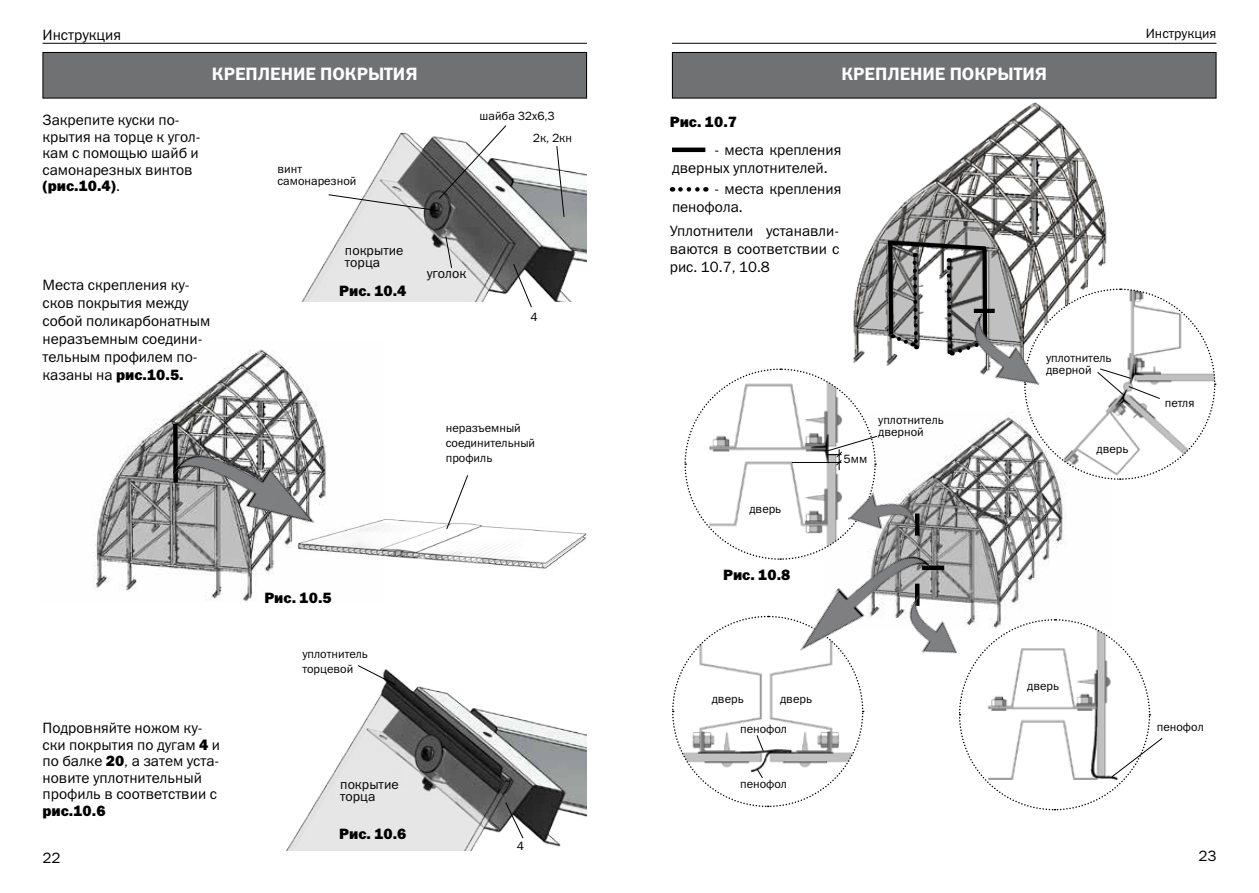
<style>
.page{position:relative;width:1259px;height:893px;background:#fff}
.page>*{position:absolute;margin:0;border:0;box-sizing:border-box;transform-origin:0 0}
.t1{font:18px "Franklin Gothic Demi C";color:#fff}
.t2{font:15px/18px "Franklin Gothic Book C";color:#000}
.t3{font:15px "Franklin Gothic Heavy C";color:#000}
.t4{font:13.5px/12px "Franklin Gothic Book C";color:#000}
.t5{font:12px/15px "Franklin Gothic Book C";color:#000}
.s1{font-family:"Franklin Gothic Book C"}
.s2{font-family:"Franklin Gothic Heavy C"}
</style>
<div class="page">
<hr style="left:43px;top:43px;width:544px;height:1px;background:#000">
<hr style="left:672px;top:43px;width:544px;height:1px;background:#000">
<div style="left:43px;top:52px;width:543px;height:46px;background:#707172"></div>
<div style="left:43px;top:52px;width:544px;height:46px;border:1px solid #000"></div>
<div style="left:672px;top:52px;width:544px;height:46px;background:#707172"></div>
<div style="left:672px;top:52px;width:544px;height:46px;border:1px solid #000"></div>
<img style="left:93px;top:349px;width:234px;height:252px">
<img style="left:289px;top:470px;width:298px;height:131px">
<svg style="left:446px;top:475px;width:22px;height:54px"></svg>
<img style="left:173px;top:425px;width:153px;height:125px">
<img style="left:301px;top:125px;width:286px;height:177px">
<svg style="left:328px;top:125px;width:178px;height:86px"></svg>
<svg style="left:513px;top:264px;width:19px;height:44px"></svg>
<svg style="left:556px;top:146px;width:8px;height:71px"></svg>
<svg style="left:445px;top:236px;width:7px;height:32px"></svg>
<img style="left:286px;top:677px;width:301px;height:173px">
<svg style="left:505px;top:802px;width:18px;height:37px"></svg>
<svg style="left:357px;top:665px;width:39px;height:20px"></svg>
<img style="left:916px;top:412px;width:150px;height:206px">
<img style="left:853px;top:103px;width:254px;height:263px">
<svg style="left:884px;top:237px;width:106px;height:119px"></svg>
<hr style="left:922px;top:566px;width:22px;height:4px;background:#000">
<hr style="left:974px;top:309px;width:20px;height:4px;background:#000">
<hr style="left:915px;top:513px;width:4px;height:23px;background:#000">
<img style="left:822px;top:532px;width:108px;height:86px">
<img style="left:877px;top:488px;width:39px;height:56px">
<img style="left:893px;top:594px;width:79px;height:60px">
<svg style="left:672px;top:615px;width:192px;height:193px"></svg>
<svg style="left:958px;top:618px;width:204px;height:193px"></svg>
<img style="left:956px;top:313px;width:67px;height:70px">
<svg style="left:1023px;top:288px;width:193px;height:193px"></svg>
<hr style="left:672px;top:148px;width:33px;height:4px;background:#000">
<svg style="left:680px;top:187px;width:26px;height:5px"></svg>
<svg style="left:684px;top:368px;width:193px;height:193px"></svg>
<p class="t2" style="left:43px;top:25px;width:80px">Инструкция</p>
<p class="t4" style="left:1145px;top:28px;width:72px">Инструкция</p>
<p class="t1" style="left:212px;top:64px;width:207px">КРЕПЛЕНИЕ ПОКРЫТИЯ</p>
<p class="t2" style="left:43px;top:112px;width:160px;line-height:16.5px">Закрепите куски по&shy;крытия на торце к угол&shy;кам с помощью шайб и самонарезных винтов</p>
<p class="t3" style="left:43px;top:177px;width:79px">(рис.10.4)<span class="s1">.</span></p>
<p class="t5" style="left:277px;top:163px;width:80px;line-height:12px">винт самонарезной</p>
<p class="t5" style="left:479px;top:109px;width:77px">шайба 32х6,3</p>
<p class="t5" style="left:533px;top:130px;width:41px">2к, 2кн</p>
<p class="t2" style="left:43px;top:275px;width:169px">Места скрепления ку&shy;сков покрытия между собой поликарбонатным неразъемным соедини&shy;тельным профилем по-</p>
<p class="t3" style="left:43px;top:366px;width:143px"><span class="s1">казаны на</span> рис.10.5.</p>
<p class="t4" style="left:345px;top:244px;width:60px">покрытие торца</p>
<p class="t3" style="left:339px;top:282px;width:69px">Рис. 10.4</p>
<p class="t4" style="left:427px;top:267px;width:41px">уголок</p>
<p class="t5" style="left:530px;top:309px;width:9px">4</p>
<p class="t5" style="left:446px;top:420px;width:91px">неразъемный соединительный профиль</p>
<p class="t2" style="left:43px;top:720px;width:179px;line-height:16.5px">Подровняйте ножом ку&shy;ски покрытия по дугам <span class="s2">4</span> и по балке <span class="s2">20</span>, а затем уста&shy;новите уплотнительный профиль в соответствии с</p>
<p class="t3" style="left:43px;top:802px;width:65px">рис.10.6</p>
<p class="t3" style="left:264px;top:590px;width:69px">Рис. 10.5</p>
<p class="t5" style="left:302px;top:646px;width:67px">уплотнитель торцевой</p>
<p class="t4" style="left:340px;top:778px;width:60px">покрытие торца</p>
<p class="t3" style="left:339px;top:825px;width:69px">Рис. 10.6</p>
<p class="t3" style="left:670px;top:113px;width:69px">Рис. 10.7</p>
<p class="t1" style="left:841px;top:64px;width:207px">КРЕПЛЕНИЕ ПОКРЫТИЯ</p>
<p class="t2" style="left:672px;top:140px;width:171px;text-indent:43px">- места крепления дверных уплотнителей.</p>
<p class="t2" style="left:672px;top:180px;width:171px;text-indent:43px">- места крепления пенофола.</p>
<p class="t2" style="left:670px;top:221px;width:171px;text-align:justify">Уплотнители устанавли&shy;ваются в соответствии с рис. 10.7, 10.8</p>
<p class="t5" style="left:749px;top:502px;width:33px">дверь</p>
<p class="t3" style="left:723px;top:566px;width:69px">Рис. 10.8</p>
<p class="t5" style="left:843px;top:451px;width:25px">5мм</p>
<p class="t5" style="left:878px;top:414px;width:67px;line-height:12px">уплотнитель дверной</p>
<p class="t5" style="left:712px;top:691px;width:33px">дверь</p>
<p class="t5" style="left:780px;top:691px;width:33px">дверь</p>
<p class="t5" style="left:1046px;top:351px;width:67px;line-height:12px">уплотнитель дверной</p>
<p class="t5" style="left:1096px;top:441px;width:33px">дверь</p>
<p class="t5" style="left:1164px;top:395px;width:31px">петля</p>
<p class="t5" style="left:1027px;top:678px;width:33px">дверь</p>
<p class="t5" style="left:740px;top:721px;width:48px">пенофол</p>
<p class="t5" style="left:1156px;top:719px;width:48px">пенофол</p>
<p class="t5" style="left:740px;top:776px;width:48px">пенофол</p>
<p class="t5" style="left:517px;top:839px;width:9px">4</p>
<p class="t2" style="left:43px;top:848px;width:19px">22</p>
<p class="t2" style="left:1198px;top:847px;width:19px">23</p>
</div>
